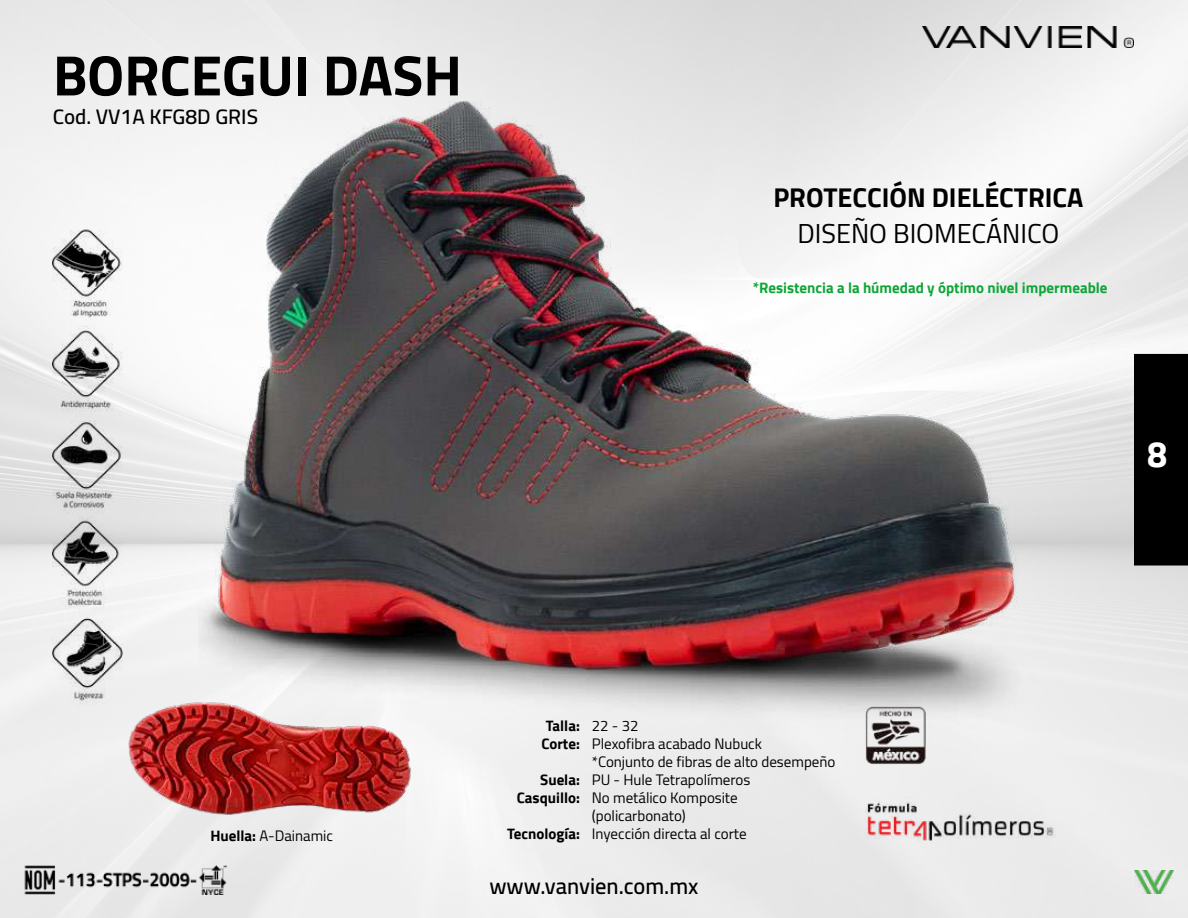
<style>
.page{position:relative;width:1188px;height:918px;background:#fff}
.page>*{position:absolute;margin:0;border:0;box-sizing:border-box;transform-origin:0 0}
.t1{font:700 57px "Cairo";color:#000}
.t2{font:700 36px "Cairo";color:#fff}
.t3{font:700 27px "Cairo";color:#000}
.t4{font:27px "Cairo";color:#000}
.t5{font:600 22.5px "Cairo";color:#000}
.t6{font:600 21px "Cairo";color:#000}
.t7{font:15px/18px "Cairo";color:#000}
.t8{font:700 15px "Cairo";color:#0fa538}
.t9{font:700 15px/18px "Cairo";color:#000}
.s1{font-weight:700}
</style>
<div class="page">
<img style="left:0;top:1px;width:1188px;height:917px">
<img style="left:923px;top:27px;width:211px;height:21px">
<img style="left:53px;top:222px;width:70px;height:490px">
<img style="left:18px;top:866px;width:211px;height:28px">
<img style="left:1134px;top:871px;width:40px;height:22px">
<img style="left:864px;top:739px;width:63px;height:28px">
<img style="left:858px;top:797px;width:212px;height:44px">
<div style="left:1135px;top:355px;width:52px;height:210px;background:#000"></div>
<div style="left:1134px;top:354px;width:54px;height:212px;border:2px solid #000"></div>
<img style="left:199px;top:101px;width:865px;height:638px">
<img style="left:126px;top:696px;width:288px;height:123px">
<h1 class="t1" style="left:53px;top:42px;width:411px">BORCEGUI DASH</h1>
<h3 class="t6" style="left:53px;top:99px;width:207px">Cod. VV1A KFG8D GRIS</h3>
<h3 class="t3" style="left:773px;top:182px;width:312px">PROTECCIÓN DIELÉCTRICA</h3>
<h3 class="t4" style="left:797px;top:211px;width:264px">DISEÑO BIOMECÁNICO</h3>
<p class="t8" style="left:753px;top:279px;width:356px">*Resistencia a la húmedad y óptimo nivel impermeable</p>
<h2 class="t2" style="left:1147px;top:433px;width:22px">8</h2>
<p class="t7" style="left:210px;top:827px;width:124px"><span class="s1">Huella:</span> A-Dainamic</p>
<p class="t9" style="left:541px;top:717px;width:40px">Talla:<br>Corte:</p>
<p class="t9" style="left:517px;top:771px;width:65px;text-align:right">Suela:<br>Casquillo:</p>
<p class="t9" style="left:507px;top:825px;width:74px">Tecnología:</p>
<p class="t7" style="left:592px;top:717px;width:245px">22 - 32<br>Plexofibra acabado Nubuck<br>*Conjunto de fibras de alto desempeño<br>PU - Hule Tetrapolímeros<br>No metálico Komposite<br>(policarbonato)<br>Inyección directa al corte</p>
<h3 class="t5" style="left:489px;top:867px;width:211px">www.vanvien.com.mx</h3>
</div>
